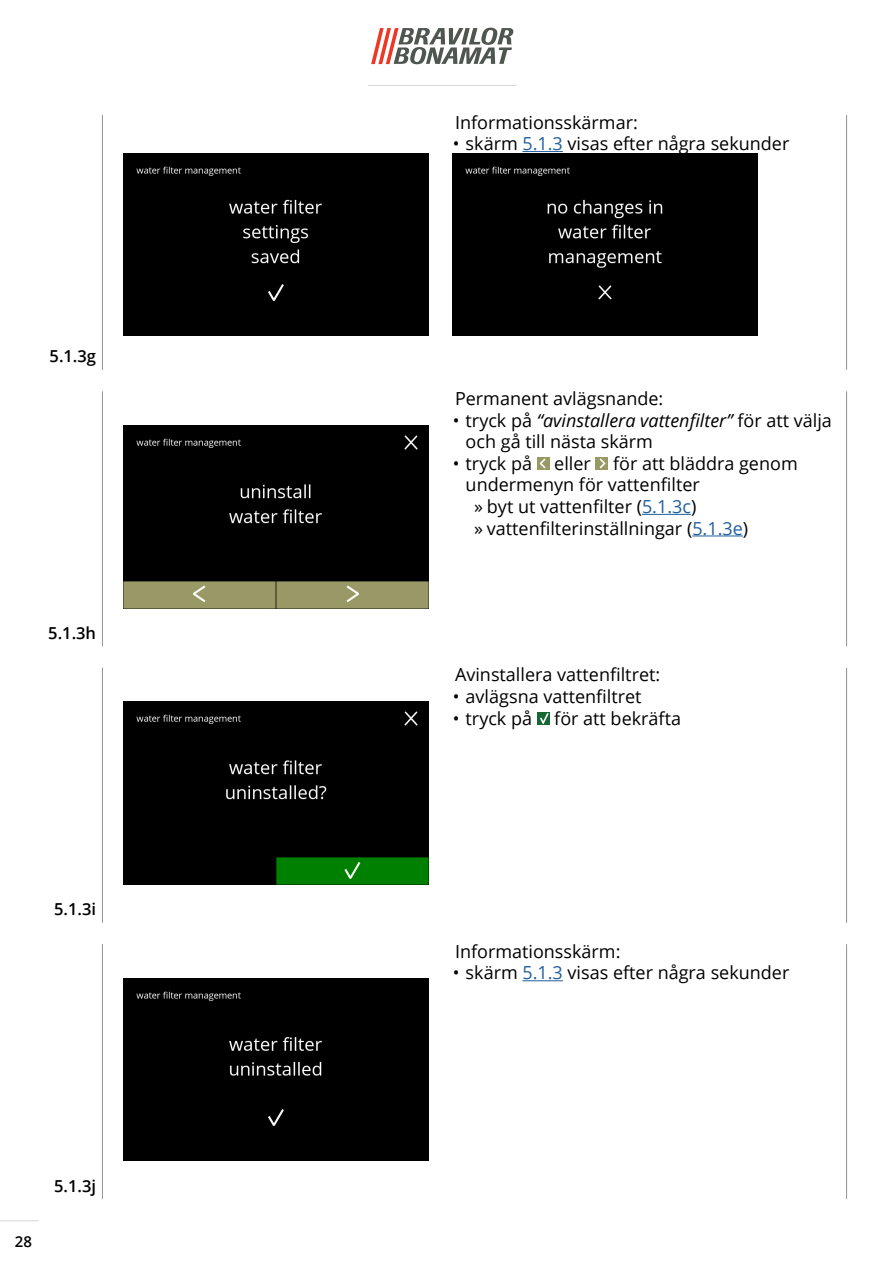
<style>
.page{position:relative;width:893px;height:1263px;background:#fff}
.page>*{position:absolute;margin:0;border:0;box-sizing:border-box;transform-origin:0 0}
.Body_text{font:18px/21.6px "Open Sans";color:#000}
.t1{font:600 16.5px "Open Sans";color:#000}
.t2{font:600 15px "Open Sans";color:#000}
.s1{color:#215e9e}
.s2{font-style:italic}
</style>
<div class="page">
<svg style="left:371px;top:28px;width:142px;height:36px"></svg>
<hr style="left:0;top:1220px;width:38px;height:1px;background:#d4d8d5">
<hr style="left:368px;top:85px;width:149px;height:1px;background:#d4d8d5">
<hr style="left:846px;top:944px;width:1px;height:255px;background:#8e9590">
<hr style="left:102px;top:944px;width:1px;height:255px;background:#8e9590">
<hr style="left:846px;top:668px;width:1px;height:254px;background:#8e9590">
<hr style="left:102px;top:668px;width:1px;height:254px;background:#8e9590">
<hr style="left:846px;top:392px;width:1px;height:254px;background:#8e9590">
<hr style="left:102px;top:392px;width:1px;height:254px;background:#8e9590">
<hr style="left:102px;top:115px;width:1px;height:255px;background:#8e9590">
<hr style="left:846px;top:115px;width:1px;height:255px;background:#8e9590">
<hr style="left:522px;top:151px;width:41px;height:1px;background:#215e9e">
<hr style="left:642px;top:514px;width:49px;height:1px;background:#215e9e">
<hr style="left:692px;top:535px;width:51px;height:1px;background:#215e9e">
<div style="left:537px;top:457px;width:13px;height:13px;background:#999965"></div>
<svg style="left:539px;top:458px;width:7px;height:11px"></svg>
<div style="left:596px;top:457px;width:12px;height:13px;background:#999965"></div>
<svg style="left:599px;top:458px;width:7px;height:11px"></svg>
<div style="left:537px;top:712px;width:13px;height:13px;background:#166734"></div>
<svg style="left:540px;top:713px;width:9px;height:11px"></svg>
<hr style="left:522px;top:980px;width:41px;height:1px;background:#215e9e">
<div style="left:123px;top:153px;width:305px;height:183px;background:#000"></div>
<img style="left:123px;top:425px;width:305px;height:183px">
<img style="left:123px;top:702px;width:305px;height:182px">
<div style="left:123px;top:978px;width:305px;height:183px;background:#000"></div>
<div style="left:453px;top:153px;width:305px;height:183px;background:#000"></div>
<p class="t1" style="left:50px;top:345px;width:48px">5.1.3g</p>
<p class="t1" style="left:48px;top:621px;width:49px">5.1.3h</p>
<p class="t1" style="left:54px;top:898px;width:43px">5.1.3i</p>
<p class="t2" style="left:15px;top:1232px;width:19px">28</p>
<p class="t1" style="left:54px;top:1174px;width:43px">5.1.3j</p>
<p class="Body_text" style="left:455px;top:111px;width:184px">Informationsskärmar:</p>
<p class="Body_text" style="left:453px;top:132px;width:338px">• skärm <span class="s1">5.1.3</span> visas efter några sekunder</p>
<p class="Body_text" style="left:455px;top:387px;width:210px">Permanent avlägsnande:</p>
<p class="Body_text" style="left:466px;top:409px;width:368px;text-indent:-13px">• tryck på <span class="s2">“avinstallera vattenfilter”</span> för att välja och gå till nästa skärm</p>
<p class="Body_text" style="left:466px;top:452px;width:334px;text-indent:-13px">• tryck på eller för att bläddra genom undermenyn för vattenfilter</p>
<p class="Body_text" style="left:474px;top:495px;width:224px">» byt ut vattenfilter (<span class="s1">5.1.3c</span>)</p>
<p class="Body_text" style="left:474px;top:517px;width:276px">» vattenfilterinställningar (<span class="s1">5.1.3e</span>)</p>
<p class="Body_text" style="left:455px;top:664px;width:207px">Avinstallera vattenfiltret:</p>
<p class="Body_text" style="left:453px;top:685px;width:190px">• avlägsna vattenfiltret</p>
<p class="Body_text" style="left:453px;top:707px;width:230px">• tryck på för att bekräfta</p>
<p class="Body_text" style="left:455px;top:940px;width:167px">Informationsskärm:</p>
<p class="Body_text" style="left:453px;top:962px;width:338px">• skärm <span class="s1">5.1.3</span> visas efter några sekunder</p>
</div>
